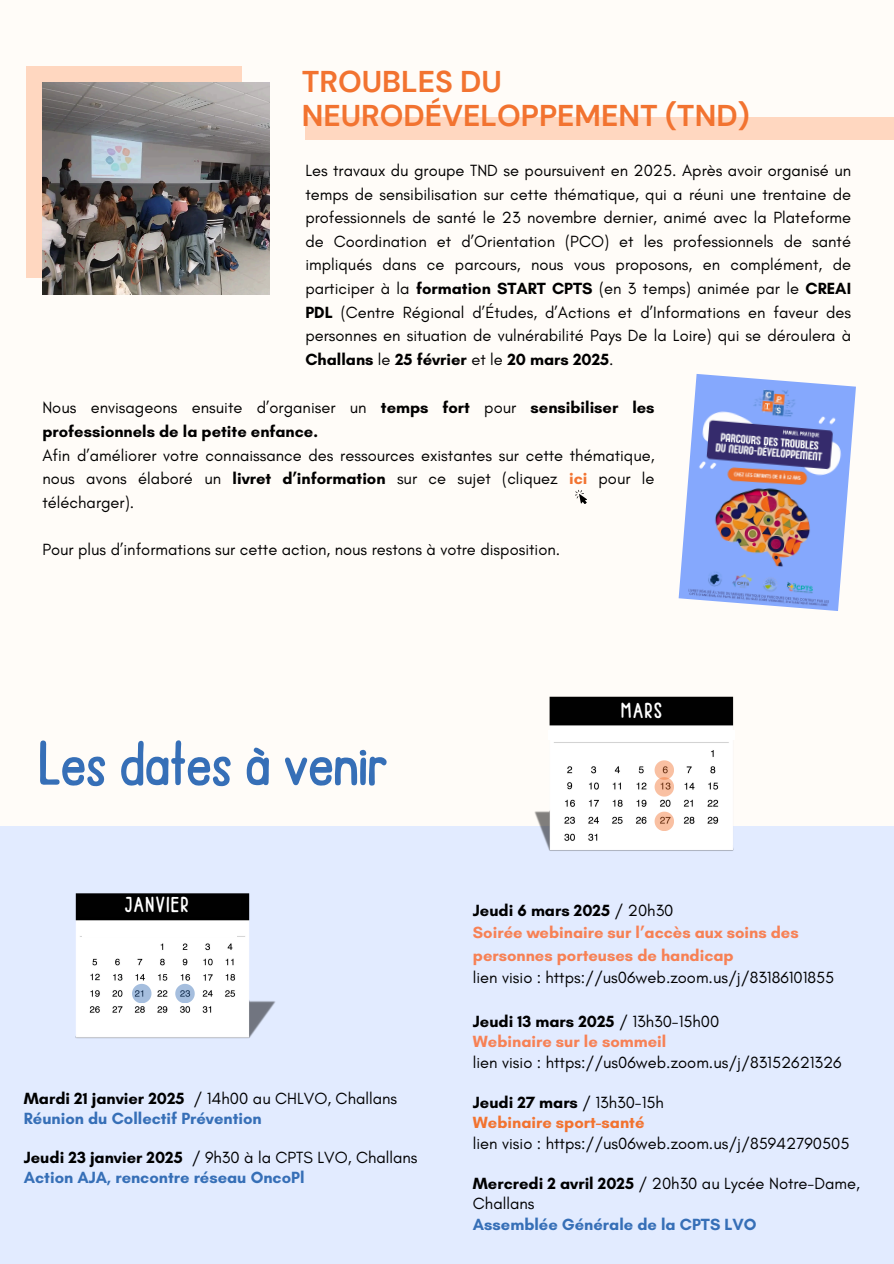
<style>
.page{position:relative;width:894px;height:1264px;background:#fff}
.page>*{position:absolute;margin:0;border:0;box-sizing:border-box;transform-origin:0 0}
.t1{font:66.9px "Ballpoint";color:#366fb7}
.t2{font:700 30px/34.8px "DM Sans";color:#f27330}
.t3{font:22.95px "Ballpoint";letter-spacing:.07em;color:#fff}
.t4{font:16.5px/23.7px "Glacial Indifference";color:#000;text-align:justify}
.t5{font:700 16.5px/23.7px "Glacial Indifference";color:#000}
.t6{font:700 16.5px "Glacial Indifference";color:#366fb7}
.t7{font:700 16.5px/22.5px "Glacial Indifference";color:#f78155}
.t8{font:700 16.5px "Glacial Indifference";color:#f27330}
.s1{font-weight:700}
.s2{font-weight:400}
.s3{font-weight:700;color:#f27330}
</style>
<div class="page">
<div style="left:0;top:0;width:893px;height:1263px;background:#fffcf8"></div>
<div style="left:26px;top:66px;width:215px;height:211px;background:#ffd7c0"></div>
<div style="left:0;top:826px;width:893px;height:437px;background:#e2ebff"></div>
<img style="left:43px;top:83px;width:226px;height:211px">
<img style="left:678px;top:374px;width:177px;height:237px">
<img style="left:75px;top:893px;width:200px;height:146px">
<div style="left:78px;top:897px;width:162px;height:20px;background:#010101"></div>
<svg style="left:132px;top:983px;width:19px;height:19px"></svg>
<svg style="left:175px;top:983px;width:19px;height:19px"></svg>
<img style="left:534px;top:696px;width:200px;height:155px">
<div style="left:305px;top:118px;width:588px;height:22px;background:#ffd7c0"></div>
<svg style="left:654px;top:760px;width:19px;height:36px"></svg>
<svg style="left:654px;top:811px;width:19px;height:19px"></svg>
<div style="left:560px;top:699px;width:171px;height:23px;background:#010101"></div>
<div style="left:82px;top:923px;width:154px;height:13px;background:#fff"></div>
<div style="left:548px;top:730px;width:186px;height:10px;background:#fff"></div>
<svg style="left:575px;top:489px;width:12px;height:15px"></svg>
<p class="t2" style="left:301px;top:64px;width:449px">TROUBLES DU<br>NEURODÉVELOPPEMENT (TND)</p>
<p class="t4" style="left:305px;top:158px;width:547px">Les travaux du groupe TND se poursuivent en 2025. Après avoir organisé un temps de sensibilisation sur cette thématique, qui a réuni une trentaine de professionnels de santé le 23 novembre dernier, animé avec la Plateforme de Coordination et d’Orientation (PCO) et les professionnels de santé impliqués dans ce parcours, nous vous proposons, en complément, de participer à la <span class="s1">formation START CPTS</span> (en 3 temps) animée par le <span class="s1">CREAI PDL</span> (Centre Régional d’Études, d’Actions et d’Informations en faveur des personnes en situation de vulnérabilité Pays De la Loire) qui se déroulera à <span class="s1">Challans</span> le <span class="s1">25 février</span> et le <span class="s1">20 mars 2025</span>.</p>
<p class="t5" style="left:42px;top:395px;width:613px"><span class="s2">Nous envisageons ensuite d’organiser un</span> temps fort <span class="s2">pour</span> sensibiliser les professionnels de la petite enfance.</p>
<h2 class="t4" style="left:42px;top:443px;width:613px">Afin d’améliorer votre connaissance des ressources existantes sur cette thématique, nous avons élaboré un <span class="s1">livret d’information</span> sur ce sujet (cliquez <span class="s3">ici</span> pour le télécharger).</h2>
<p class="t4" style="left:42px;top:537px;width:519px">Pour plus d’informations sur cette action, nous restons à votre disposition.</p>
<p class="t1" style="left:39px;top:731px;width:350px">Les dates à venir</p>
<p class="t3" style="left:125px;top:893px;width:65px">JANVIER</p>
<h3 class="t4" style="left:24px;top:1086px;width:375px"><span class="s1">Mardi 21 janvier 2025</span> / 14h00 au CHLVO, Challans</h3>
<p class="t6" style="left:24px;top:1108px;width:239px">Réunion du Collectif Prévention</p>
<p class="t4" style="left:24px;top:1145px;width:395px"><span class="s1">Jeudi 23 janvier 2025</span> / 9h30 à la CPTS LVO, Challans</p>
<p class="t6" style="left:24px;top:1167px;width:282px">Action AJA, rencontre réseau OncoPl</p>
<p class="t3" style="left:621px;top:699px;width:42px">MARS</p>
<p class="t5" style="left:473px;top:898px;width:202px">Jeudi 6 mars 2025 <span class="s2">/ 20h30</span></p>
<h1 class="t7" style="left:473px;top:921px;width:327px">Soirée webinaire sur l’accès aux soins des personnes porteuses de handicap</h1>
<p class="t4" style="left:473px;top:965px;width:363px">lien visio : https://us06web.zoom.us/j/83186101855</p>
<h3 class="t5" style="left:473px;top:1009px;width:248px">Jeudi 13 mars 2025 <span class="s2">/ 13h30-15h00</span></h3>
<p class="t7" style="left:473px;top:1030px;width:195px">Webinaire sur le sommeil</p>
<p class="t4" style="left:473px;top:1049px;width:370px">lien visio : https://us06web.zoom.us/j/83152621326</p>
<p class="t5" style="left:473px;top:1090px;width:192px">Jeudi 27 mars <span class="s2">/ 13h30-15h</span></p>
<p class="t8" style="left:473px;top:1112px;width:173px">Webinaire sport-santé</p>
<p class="t4" style="left:473px;top:1130px;width:378px">lien visio : https://us06web.zoom.us/j/85942790505</p>
<p class="t4" style="left:473px;top:1173px;width:388px;line-height:20.2px"><span class="s1">Mercredi 2 avril 2025</span> / 20h30 au Lycée Notre-Dame,<br>Challans</p>
<p class="t6" style="left:473px;top:1213px;width:285px">Assemblée Générale de la CPTS LVO</p>
</div>
